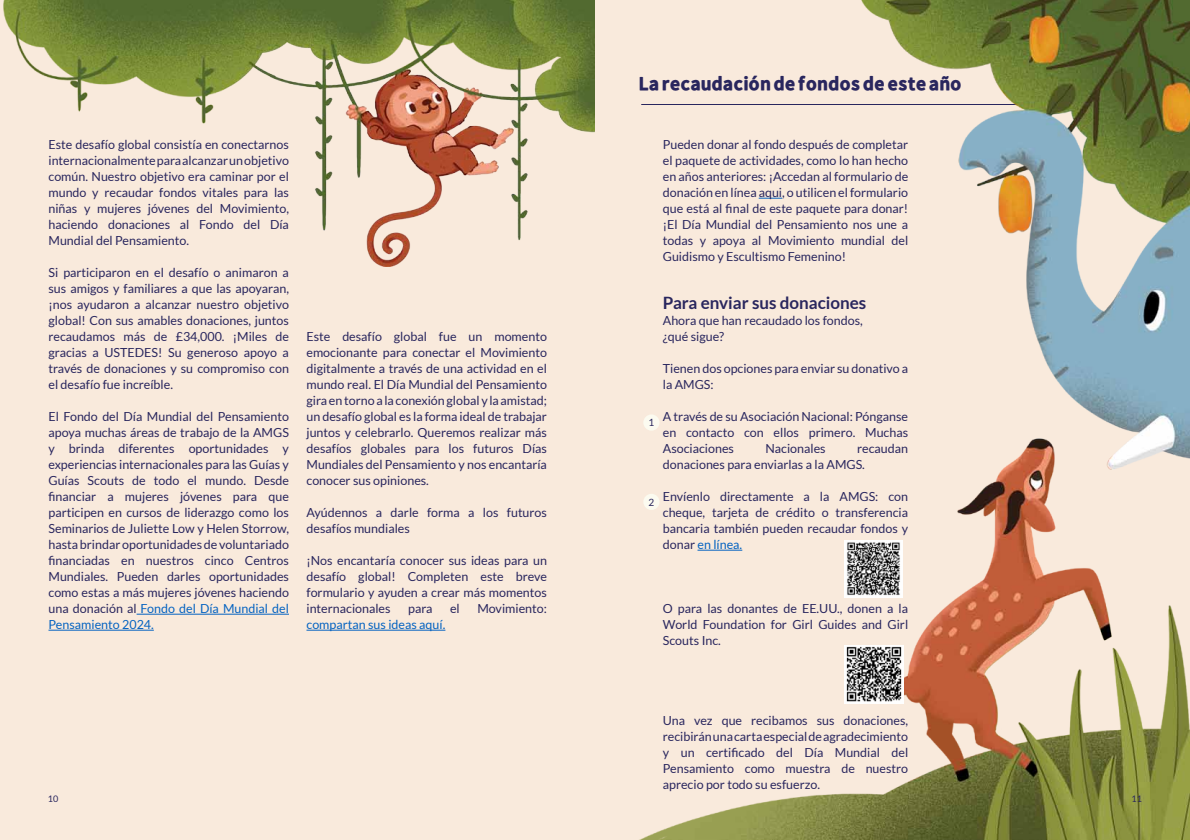
<style>
.page{position:relative;width:1190px;height:840px;background:#f9eadc}
.page>*{position:absolute;margin:0;border:0;box-sizing:border-box;transform-origin:0 0}
.t1{font:19.3px "Falling Sky Blk";letter-spacing:-.04em;color:#29265e}
.t2{font:700 17px "Lato";color:#29265e}
.t3{font:12.5px/16px "Lato";color:#29265e;text-align:justify}
.t4{font:12.5px "Lato";color:#0563c1}
.t5{font:10px "Lato";color:#29265e}
.t6{font:9px "Lato";color:#29265e}
.s1{color:#0563c1}
</style>
<div class="page">
<hr style="left:137px;top:614px;width:152px;height:1px;background:#0563c1">
<hr style="left:48px;top:630px;width:106px;height:1px;background:#0563c1">
<hr style="left:306px;top:630px;width:139px;height:1px;background:#0563c1">
<img style="left:3px;top:0;width:592px;height:267px">
<img style="left:639px;top:0;width:551px;height:840px">
<img style="left:845px;top:540px;width:58px;height:58px">
<img style="left:845px;top:645px;width:58px;height:58px">
<svg style="left:759px;top:198px;width:23px;height:1px"></svg>
<hr style="left:698px;top:550px;width:44px;height:1px;background:#0563c1">
<p class="t3" style="left:48px;top:137px;width:242px">Este desafío global consistía en conectarnos internacionalmente para alcanzar un objetivo común. Nuestro objetivo era caminar por el mundo y recaudar fondos vitales para las niñas y mujeres jóvenes del Movimiento, haciendo donaciones al Fondo del Día Mundial del Pensamiento.</p>
<p class="t3" style="left:48px;top:265px;width:242px">Si participaron en el desafío o animaron a sus amigos y familiares a que las apoyaran, ¡nos ayudaron a alcanzar nuestro objetivo global! Con sus amables donaciones, juntos recaudamos más de £34,000. ¡Miles de gracias a USTEDES! Su generoso apoyo a través de donaciones y su compromiso con el desafío fue increíble.</p>
<p class="t3" style="left:48px;top:409px;width:242px">El Fondo del Día Mundial del Pensamiento apoya muchas áreas de trabajo de la AMGS y brinda diferentes oportunidades y experiencias internacionales para las Guías y Guías Scouts de todo el mundo. Desde financiar a mujeres jóvenes para que participen en cursos de liderazgo como los Seminarios de Juliette Low y Helen Storrow, hasta brindar oportunidades de voluntariado financiadas en nuestros cinco Centros Mundiales. Pueden darles oportunidades como estas a más mujeres jóvenes haciendo una donación al <span class="s1">Fondo del Día Mundial del Pensamiento 2024.</span></p>
<p class="t3" style="left:306px;top:329px;width:242px">Este desafío global fue un momento emocionante para conectar el Movimiento digitalmente a través de una actividad en el mundo real. El Día Mundial del Pensamiento gira en torno a la conexión global y la amistad; un desafío global es la forma ideal de trabajar juntos y celebrarlo. Queremos realizar más desafíos globales para los futuros Días Mundiales del Pensamiento y nos encantaría conocer sus opiniones.</p>
<p class="t3" style="left:306px;top:505px;width:242px">Ayúdennos a darle forma a los futuros desafíos mundiales</p>
<p class="t3" style="left:306px;top:553px;width:242px">¡Nos encantaría conocer sus ideas para un desafío global! Completen este breve formulario y ayuden a crear más momentos internacionales</p>
<p class="t3" style="left:408px;top:601px;width:26px">para</p>
<p class="t3" style="left:450px;top:601px;width:11px">el</p>
<p class="t3" style="left:477px;top:601px;width:71px">Movimiento:</p>
<p class="t4" style="left:306px;top:618px;width:140px">compartan sus ideas aquí.</p>
<h1 class="t1" style="left:638px;top:71px;width:325px">La recaudación de fondos de este año</h1>
<p class="t5" style="left:649px;top:417px;width:7px">1</p>
<p class="t5" style="left:649px;top:497px;width:7px">2</p>
<p class="t3" style="left:663px;top:137px;width:247px">Pueden donar al fondo después de completar el paquete de actividades, como lo han hecho en años anteriores: ¡Accedan al formulario de donación en línea aqui, o utilicen el formulario que está al final de este paquete para donar! ¡El Día Mundial del Pensamiento nos une a todas y apoya al Movimiento mundial del Guidismo y Escultismo Femenino!</p>
<h2 class="t2" style="left:663px;top:293px;width:205px">Para enviar sus donaciones</h2>
<p class="t3" style="left:663px;top:313px;width:201px">Ahora que han recaudado los fondos, ¿qué sigue?</p>
<p class="t3" style="left:663px;top:361px;width:247px">Tienen dos opciones para enviar su donativo a la AMGS:</p>
<p class="t3" style="left:663px;top:409px;width:247px">A través de su Asociación Nacional: Pónganse en contacto con ellos primero. Muchas Asociaciones</p>
<p class="t3" style="left:663px;top:441px;width:247px;text-indent:194px">recaudan donaciones para enviarlas a la AMGS.</p>
<p class="t3" style="left:663px;top:489px;width:247px">Envíenlo directamente a la AMGS: con cheque, tarjeta de crédito o transferencia bancaria también pueden recaudar fondos y donar <span class="s1">en línea.</span></p>
<p class="t3" style="left:765px;top:441px;width:62px">Nacionales</p>
<p class="t3" style="left:663px;top:601px;width:247px">O para las donantes de EE.UU., donen a la World Foundation for Girl Guides and Girl Scouts Inc.</p>
<p class="t3" style="left:663px;top:713px;width:247px">Una vez que recibamos sus donaciones, recibirán una carta especial de agradecimiento y un certificado del Día Mundial del Pensamiento como muestra de nuestro aprecio por todo su esfuerzo.</p>
<p class="t6" style="left:48px;top:794px;width:12px">10</p>
<p class="t6" style="left:1132px;top:794px;width:12px">11</p>
</div>
